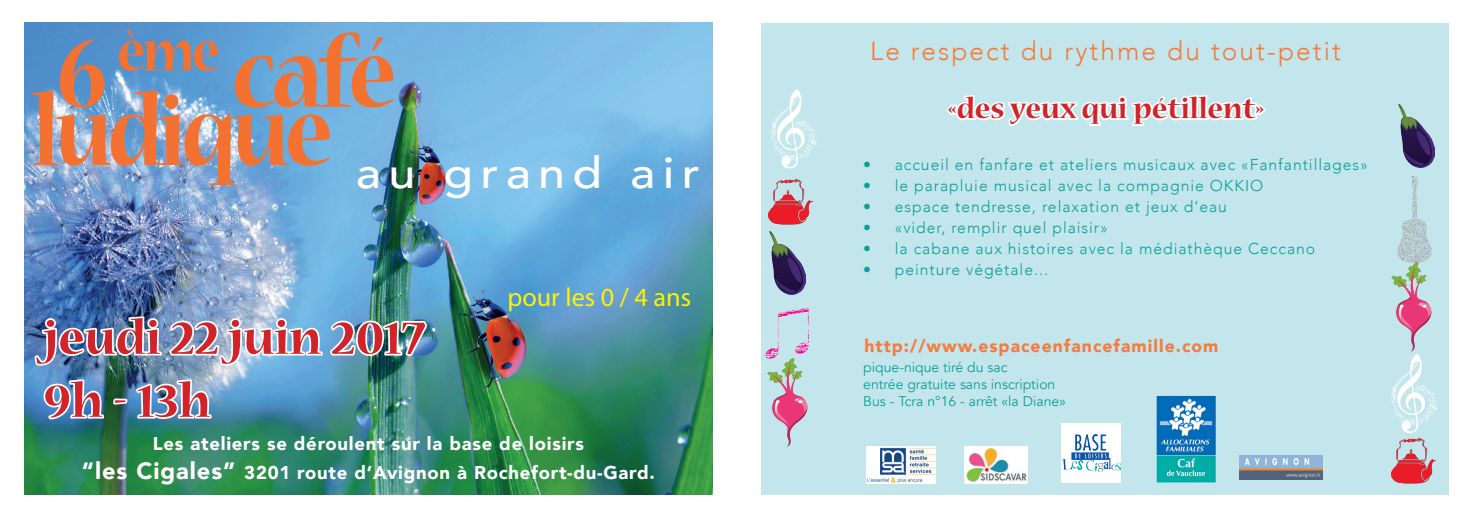
<style>
.page{position:relative;width:1474px;height:521px;background:#fff}
.page>*{position:absolute;margin:0;border:0;box-sizing:border-box;transform-origin:0 0}
.t1{font:700 109.38px "Nueva Std";letter-spacing:-.05em;color:#f37231;scale:.89 1}
.t2{font:700 52.5px/63px "Nueva Std";color:#d1232a}
.t3{font:500 43.75px "Avenir";letter-spacing:.15em;color:#fff;scale:1.11 1}
.t4{font:700 31.5px "Nueva Std";color:#d1232a}
.t5{font:500 26.25px "Avenir";letter-spacing:.2em;color:#f47b3d}
.t6{font:300 26.25px "Avenir";letter-spacing:.08em;color:#f47b3d}
.t7{font:26.25px "Myriad Pro";color:#fff101}
.t8{font:900 18.55px/28.5px "Avenir";letter-spacing:.04em;color:#fff;text-align:center}
.t9{font:900 17.5px "Avenir";letter-spacing:.06em;color:#f47b3d}
.t10{font:300 15.75px "Avenir";letter-spacing:.06em;color:#0ea098}
.t11{font:14px/16.8px "Avenir";color:#0ea098}
.s1{font-size:23.45px}
</style>
<div class="page">
<img style="left:25px;top:23px;width:687px;height:471px">
<img style="left:33px;top:158px;width:395px;height:285px">
<div style="left:761px;top:23px;width:688px;height:471px;background:#c3e6ec"></div>
<img style="left:866px;top:447px;width:69px;height:36px">
<img style="left:1156px;top:395px;width:59px;height:87px">
<div style="left:1061px;top:424px;width:59px;height:59px;background:#fff"></div>
<img style="left:1061px;top:435px;width:59px;height:37px">
<img style="left:1391px;top:354px;width:45px;height:79px">
<img style="left:1397px;top:176px;width:35px;height:87px">
<img style="left:1391px;top:263px;width:41px;height:88px">
<img style="left:1398px;top:105px;width:36px;height:63px">
<img style="left:1391px;top:439px;width:44px;height:44px">
<svg style="left:946px;top:95px;width:320px;height:31px"></svg>
<img style="left:1239px;top:455px;width:83px;height:24px">
<img style="left:771px;top:90px;width:46px;height:78px">
<img style="left:769px;top:231px;width:37px;height:63px">
<svg style="left:796px;top:308px;width:12px;height:2px"></svg>
<img style="left:768px;top:180px;width:45px;height:44px">
<img style="left:964px;top:447px;width:63px;height:36px">
<h1 class="t1" style="left:56px;top:23px;width:384px">6 <sup>ème</sup> café</h1>
<h1 class="t1" style="left:32px;top:81px;width:339px">ludique</h1>
<h3 class="t3" style="left:356px;top:134px;width:311px">au grand air</h3>
<h2 class="t2" style="left:43px;top:309px;width:384px">jeudi 22 juin 2017<br>9h - 13h</h2>
<h3 class="t7" style="left:507px;top:281px;width:185px">pour les 0 / 4 ans</h3>
<p class="t8" style="left:82px;top:429px;width:574px">Les ateliers se déroulent sur la base de loisirs<br><span class="s1">“les Cigales”</span> 3201 route d’Avignon à Rochefort-du-Gard.</p>
<h3 class="t6" style="left:870px;top:36px;width:472px">Le respect du rythme du tout-petit</h3>
<h3 class="t5" style="left:809px;top:34px;width:580px">le respect du rythme du tout-petit</h3>
<h3 class="t4" style="left:948px;top:94px;width:318px">«des yeux qui pétillent»</h3>
<p class="t10" style="left:863px;top:156px;width:506px">• accueil en fanfare et ateliers musicaux avec «Fanfantillages»</p>
<p class="t10" style="left:863px;top:177px;width:401px">• le parapluie musical avec la compagnie OKKIO</p>
<p class="t10" style="left:863px;top:198px;width:365px">• espace tendresse, relaxation et jeux d’eau</p>
<p class="t10" style="left:863px;top:219px;width:246px">• «vider, remplir quel plaisir»</p>
<p class="t10" style="left:863px;top:240px;width:453px">• la cabane aux histoires avec la médiathèque Ceccano</p>
<p class="t10" style="left:863px;top:261px;width:186px">• peinture végétale...</p>
<p class="t9" style="left:864px;top:330px;width:355px">http://www.espaceenfancefamille.com</p>
<p class="t11" style="left:863px;top:359px;width:204px">pique-nique tiré du sac<br>entrée gratuite sans inscription<br>Bus - Tcra n°16 - arrêt «la Diane»</p>
</div>
